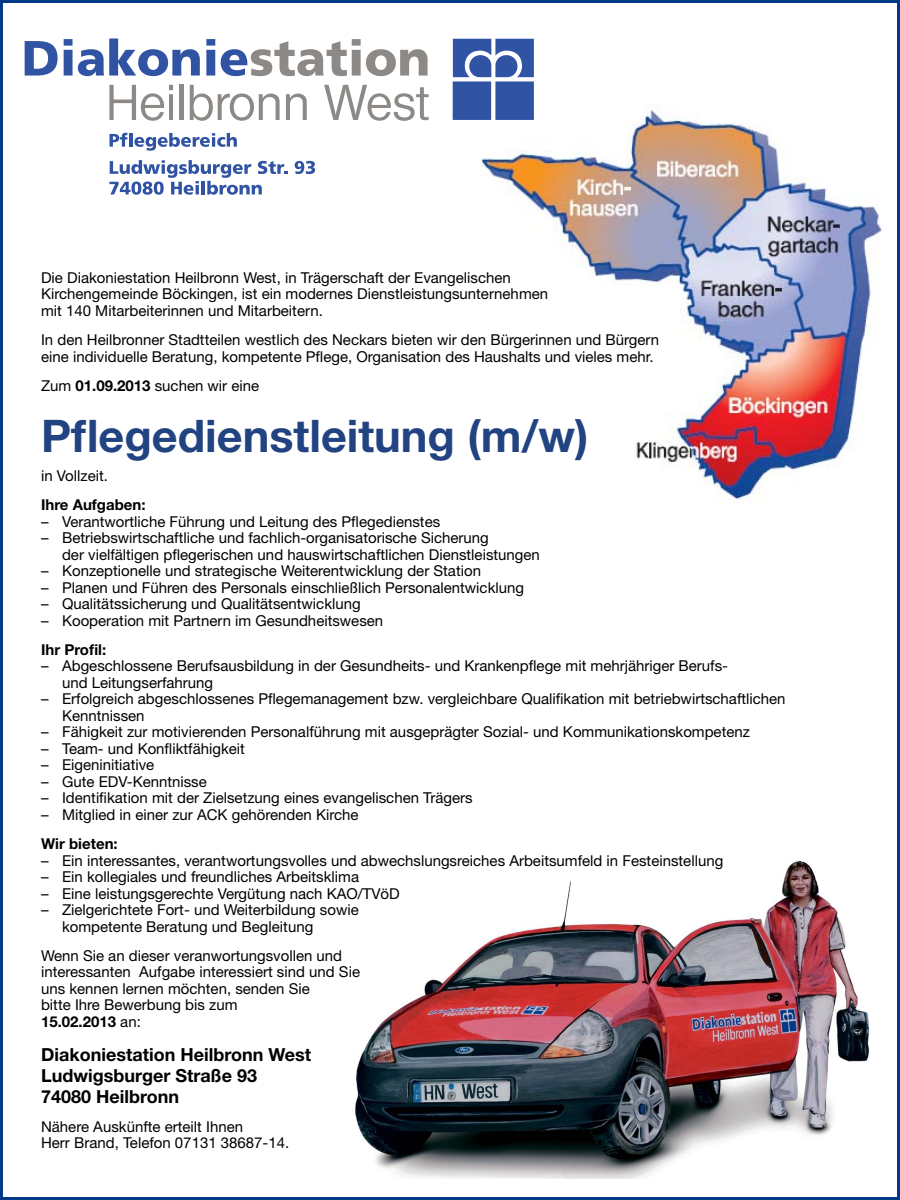
<style>
.page{position:relative;width:900px;height:1200px;background:#fff}
.page>*{position:absolute;margin:0;border:0;box-sizing:border-box;transform-origin:0 0}
.t1{font:700 45px "Helvetica Neue";color:#224381}
.t2{font:700 18px/21px "Helvetica Neue";color:#000}
.t3{font:15px/16.5px "Helvetica Neue";color:#000}
.t4{font:700 15px "Helvetica Neue";color:#000}
.s1{font-weight:700}
</style>
<div class="page">
<img style="left:481px;top:105px;width:401px;height:397px">
<img style="left:355px;top:860px;width:515px;height:318px">
<svg style="left:295px;top:161px;width:20px;height:13px"></svg>
<svg style="left:109px;top:160px;width:178px;height:35px"></svg>
<svg style="left:24px;top:38px;width:510px;height:83px"></svg>
<svg style="left:110px;top:133px;width:18px;height:14px"></svg>
<hr style="left:129px;top:133px;width:3px;height:14px;background:#3053a4">
<svg style="left:134px;top:133px;width:103px;height:18px"></svg>
<p class="t3" style="left:41px;top:269px;width:509px">Die Diakoniestation Heilbronn West, in Trägerschaft der Evangelischen<br>Kirchengemeinde Böckingen, ist ein modernes Dienstleistungsunternehmen mit 140 Mitarbeiterinnen und Mitarbeitern.</p>
<p class="t3" style="left:41px;top:331px;width:619px">In den Heilbronner Stadtteilen westlich des Neckars bieten wir den Bürgerinnen und Bürgern eine individuelle Beratung, kompetente Pflege, Organisation des Haushalts und vieles mehr.</p>
<p class="t3" style="left:41px;top:377px;width:220px">Zum <span class="s1">01.09.2013</span> suchen wir eine</p>
<p class="t1" style="left:41px;top:408px;width:549px">Pflegedienstleitung (m/w)</p>
<p class="t3" style="left:41px;top:467px;width:68px">in Vollzeit.</p>
<p class="t4" style="left:41px;top:496px;width:106px">Ihre Aufgaben:</p>
<p class="t3" style="left:41px;top:513px;width:401px">– Verantwortliche Führung und Leitung des Pflegedienstes</p>
<p class="t3" style="left:62px;top:529px;width:479px;text-indent:-21px">– Betriebswirtschaftliche und fachlich-organisatorische Sicherung<br>der vielfältigen pflegerischen und hauswirtschaftlichen Dienstleistungen</p>
<p class="t3" style="left:41px;top:562px;width:441px">– Konzeptionelle und strategische Weiterentwicklung der Station</p>
<p class="t3" style="left:41px;top:579px;width:485px">– Planen und Führen des Personals einschließlich Personalentwicklung</p>
<p class="t3" style="left:41px;top:595px;width:321px">– Qualitätssicherung und Qualitätsentwicklung</p>
<p class="t3" style="left:41px;top:612px;width:344px">– Kooperation mit Partnern im Gesundheitswesen</p>
<p class="t4" style="left:41px;top:640px;width:67px">Ihr Profil:</p>
<p class="t3" style="left:62px;top:658px;width:667px;text-indent:-21px">– Abgeschlossene Berufsausbildung in der Gesundheits- und Krankenpflege mit mehrjähriger Berufs&shy;und Leitungserfahrung</p>
<p class="t3" style="left:62px;top:691px;width:725px;text-indent:-21px">– Erfolgreich abgeschlossenes Pflegemanagement bzw. vergleichbare Qualifikation mit betriebwirtschaftlichen<br>Kenntnissen</p>
<p class="t3" style="left:41px;top:724px;width:710px">– Fähigkeit zur motivierenden Personalführung mit ausgeprägter Sozial- und Kommunikationskompetenz</p>
<p class="t3" style="left:41px;top:740px;width:205px">– Team- und Konfliktfähigkeit</p>
<p class="t3" style="left:41px;top:757px;width:115px">– Eigeninitiative</p>
<p class="t3" style="left:41px;top:773px;width:167px">– Gute EDV-Kenntnisse</p>
<p class="t3" style="left:41px;top:790px;width:433px">– Identifikation mit der Zielsetzung eines evangelischen Trägers</p>
<p class="t3" style="left:41px;top:806px;width:319px">– Mitglied in einer zur ACK gehörenden Kirche</p>
<p class="t4" style="left:41px;top:835px;width:78px">Wir bieten:</p>
<p class="t3" style="left:41px;top:852px;width:684px">– Ein interessantes, verantwortungsvolles und abwechslungsreiches Arbeitsumfeld in Festeinstellung</p>
<p class="t3" style="left:41px;top:868px;width:320px">– Ein kollegiales und freundliches Arbeitsklima</p>
<p class="t3" style="left:41px;top:885px;width:360px">– Eine leistungsgerechte Vergütung nach KAO/TVöD</p>
<p class="t3" style="left:62px;top:901px;width:298px;text-indent:-21px">– Zielgerichtete Fort- und Weiterbildung sowie kompetente Beratung und Begleitung</p>
<p class="t3" style="left:41px;top:947px;width:320px">Wenn Sie an dieser veranwortungsvollen und interessanten Aufgabe interessiert sind und Sie uns kennen lernen möchten, senden Sie<br>bitte Ihre Bewerbung bis zum<br><span class="s1">15.02.2013</span> an:</p>
<p class="t2" style="left:41px;top:1043px;width:271px">Diakoniestation Heilbronn West<br>Ludwigsburger Straße 93<br>74080 Heilbronn</p>
<p class="t3" style="left:41px;top:1118px;width:250px">Nähere Auskünfte erteilt Ihnen<br>Herr Brand, Telefon 07131 38687-14.</p>
</div>
